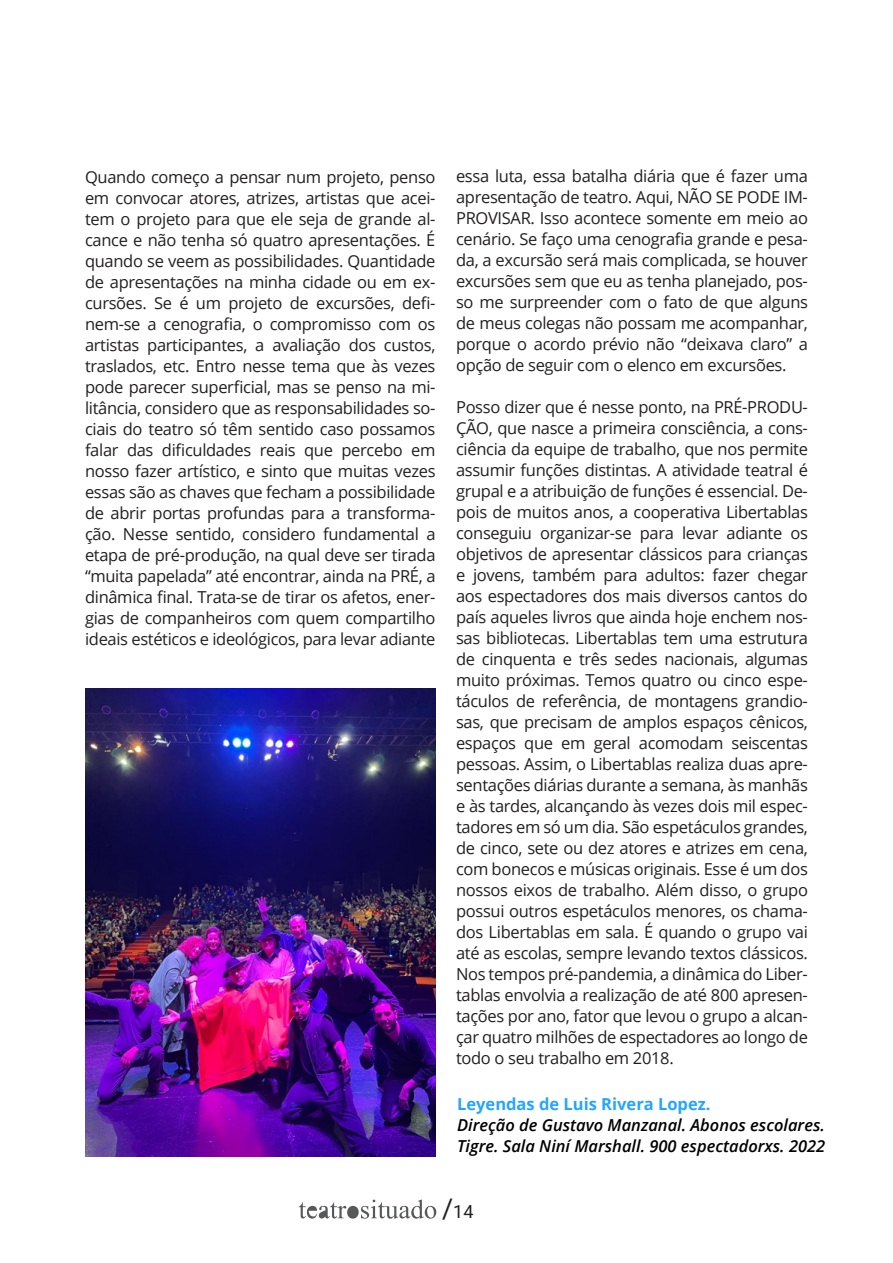
<style>
.page{position:relative;width:893px;height:1263px;background:#fff}
.page>*{position:absolute;margin:0;border:0;box-sizing:border-box;transform-origin:0 0}
.t1{font:18px "Roboto";color:#231f20}
.t2{font:16.5px/21px "Open Sans";letter-spacing:-.02em;color:#231f20;text-align:justify}
.t3{font:italic 600 16.5px "Open Sans";color:#000}
.t4{font:700 16.5px "Open Sans";color:#24a5ff}
.s1{font-size:27px}
</style>
<div class="page">
<svg style="left:299px;top:1199px;width:137px;height:19px"></svg>
<img style="left:85px;top:689px;width:351px;height:468px">
<p class="t2" style="left:85px;top:166px;width:352px">Quando começo a pensar num projeto, penso em convocar atores, atrizes, artistas que acei&shy;tem o projeto para que ele seja de grande al&shy;cance e não tenha só quatro apresentações. É quando se veem as possibilidades. Quantidade de apresentações na minha cidade ou em ex&shy;cursões. Se é um projeto de excursões, defi&shy;nem-se a cenografia, o compromisso com os artistas participantes, a avaliação dos custos, traslados, etc. Entro nesse tema que às vezes pode parecer superficial, mas se penso na mi&shy;litância, considero que as responsabilidades so&shy;ciais do teatro só têm sentido caso possamos falar das dificuldades reais que percebo em nosso fazer artístico, e sinto que muitas vezes essas são as chaves que fecham a possibilidade de abrir portas profundas para a transforma&shy;ção. Nesse sentido, considero fundamental a etapa de pré-produção, na qual deve ser tirada “muita papelada” até encontrar, ainda na PRÉ, a dinâmica final. Trata-se de tirar os afetos, ener&shy;gias de companheiros com quem compartilho ideais estéticos e ideológicos, para levar adiante</p>
<p class="t2" style="left:456px;top:165px;width:353px">essa luta, essa batalha diária que é fazer uma apresentação de teatro. Aqui, NÃO SE PODE IM-PROVISAR. Isso acontece somente em meio ao cenário. Se faço uma cenografia grande e pesa&shy;da, a excursão será mais complicada, se houver excursões sem que eu as tenha planejado, pos&shy;so me surpreender com o fato de que alguns de meus colegas não possam me acompanhar, porque o acordo prévio não “deixava claro” a opção de seguir com o elenco em excursões.</p>
<p class="t2" style="left:456px;top:396px;width:353px">Posso dizer que é nesse ponto, na PRÉ-PRODU-ÇÃO, que nasce a primeira consciência, a cons&shy;ciência da equipe de trabalho, que nos permite assumir funções distintas. A atividade teatral é grupal e a atribuição de funções é essencial. De&shy;pois de muitos anos, a cooperativa Libertablas conseguiu organizar-se para levar adiante os objetivos de apresentar clássicos para crianças e jovens, também para adultos: fazer chegar aos espectadores dos mais diversos cantos do país aqueles livros que ainda hoje enchem nos&shy;sas bibliotecas. Libertablas tem uma estrutura de cinquenta e três sedes nacionais, algumas muito próximas. Temos quatro ou cinco espe&shy;táculos de referência, de montagens grandio&shy;sas, que precisam de amplos espaços cênicos, espaços que em geral acomodam seiscentas pessoas. Assim, o Libertablas realiza duas apre&shy;sentações diárias durante a semana, às manhãs e às tardes, alcançando às vezes dois mil espec&shy;tadores em só um dia. São espetáculos grandes, de cinco, sete ou dez atores e atrizes em cena, com bonecos e músicas originais. Esse é um dos nossos eixos de trabalho. Além disso, o grupo possui outros espetáculos menores, os chama&shy;dos Libertablas em sala. É quando o grupo vai até as escolas, sempre levando textos clássicos.<br>Nos tempos pré-pandemia, a dinâmica do Liber&shy;tablas envolvia a realização de até 800 apresen&shy;tações por ano, fator que levou o grupo a alcan&shy;çar quatro milhões de espectadores ao longo de todo o seu trabalho em 2018.</p>
<p class="t4" style="left:457px;top:1093px;width:255px">Leyendas de Luis Rivera Lopez.</p>
<p class="t3" style="left:457px;top:1114px;width:369px">Direção de Gustavo Manzanal. Abonos escolares.</p>
<p class="t3" style="left:457px;top:1135px;width:370px">Tigre. Sala Niní Marshall. 900 espectadorxs. 2022</p>
<p class="t1" style="left:442px;top:1199px;width:33px"><span class="s1">/</span>14</p>
</div>
